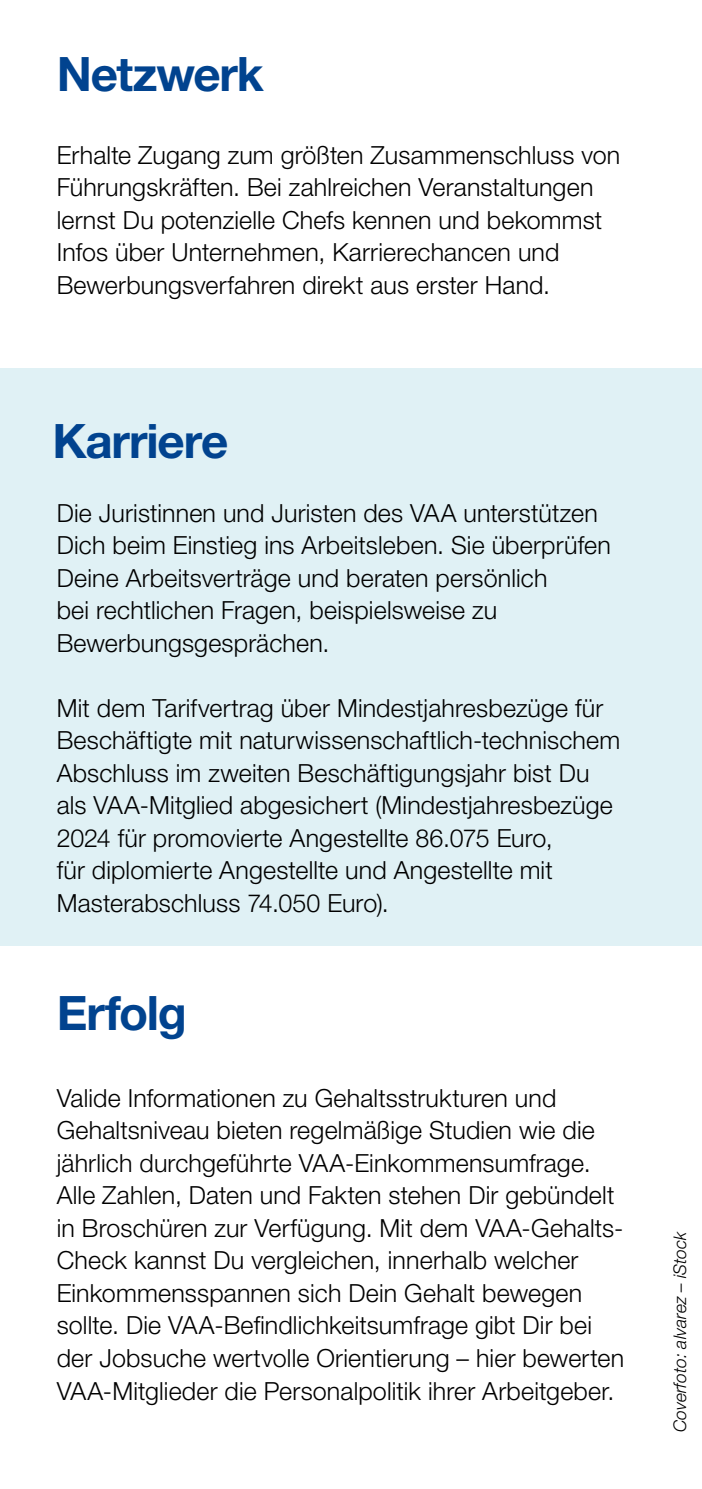
<style>
.page{position:relative;width:702px;height:1489px;background:#fff}
.page>*{position:absolute;margin:0;border:0;box-sizing:border-box;transform-origin:0 0}
.Headline_Flyer{font:700 47.5px "Helvetica Neue LT Pro";letter-spacing:-.025em;color:#01438f}
.Copy{font:300 25px/32.5px "Helvetica Neue LT Pro";letter-spacing:.005em;color:#000}
.t1{font:italic 300 17.5px "Helvetica Neue LT Pro";color:#000}
</style>
<div class="page">
<div style="left:0;top:368px;width:702px;height:577px;background:#e0f1f5"></div>
<p class="Headline_Flyer" style="left:57px;top:44px;width:209px">Netzwerk</p>
<p class="Copy" style="left:57px;top:138px;width:565px">Erhalte Zugang zum größten Zusammenschluss von Führungskräften. Bei zahlreichen Veranstaltungen lernst Du potenzielle Chefs kennen und bekommst Infos über Unternehmen, Karrierechancen und Bewerbungsverfahren direkt aus erster Hand.</p>
<p class="Headline_Flyer" style="left:53px;top:411px;width:177px">Karriere</p>
<p class="Copy" style="left:57px;top:496px;width:555px">Die Juristinnen und Juristen des VAA unterstützen Dich beim Einstieg ins Arbeitsleben. Sie überprüfen Deine Arbeitsverträge und beraten persönlich<br>bei rechtlichen Fragen, beispielsweise zu Bewerbungsgesprächen.</p>
<p class="Copy" style="left:57px;top:691px;width:565px">Mit dem Tarifvertrag über Mindestjahresbezüge für Beschäftigte mit naturwissenschaftlich-technischem Abschluss im zweiten Beschäftigungsjahr bist Du als VAA-Mitglied abgesichert (Mindestjahresbezüge 2024 für promovierte Angestellte 86.075 Euro,<br>für diplomierte Angestellte und Angestellte mit Masterabschluss 74.050 Euro).</p>
<p class="Headline_Flyer" style="left:57px;top:983px;width:132px">Erfolg</p>
<p class="Copy" style="left:57px;top:1081px;width:569px">Valide Informationen zu Gehaltsstrukturen und Gehaltsniveau bieten regelmäßige Studien wie die jährlich durchgeführte VAA‑Einkommensumfrage.<br>Alle Zahlen, Daten und Fakten stehen Dir gebündelt in Broschüren zur Verfügung. Mit dem VAA-Gehalts-Check kannst Du vergleichen, innerhalb welcher Einkommensspannen sich Dein Gehalt bewegen sollte. Die VAA‑Befindlichkeitsumfrage gibt Dir bei der Jobsuche wertvolle Orientierung – hier bewerten VAA‑Mitglieder die Personalpolitik ihrer Arbeitgeber.</p>
<p class="t1" style="left:669px;top:1431px;width:202px;rotate:-90deg">Coverfoto: alvarez – iStock</p>
</div>
